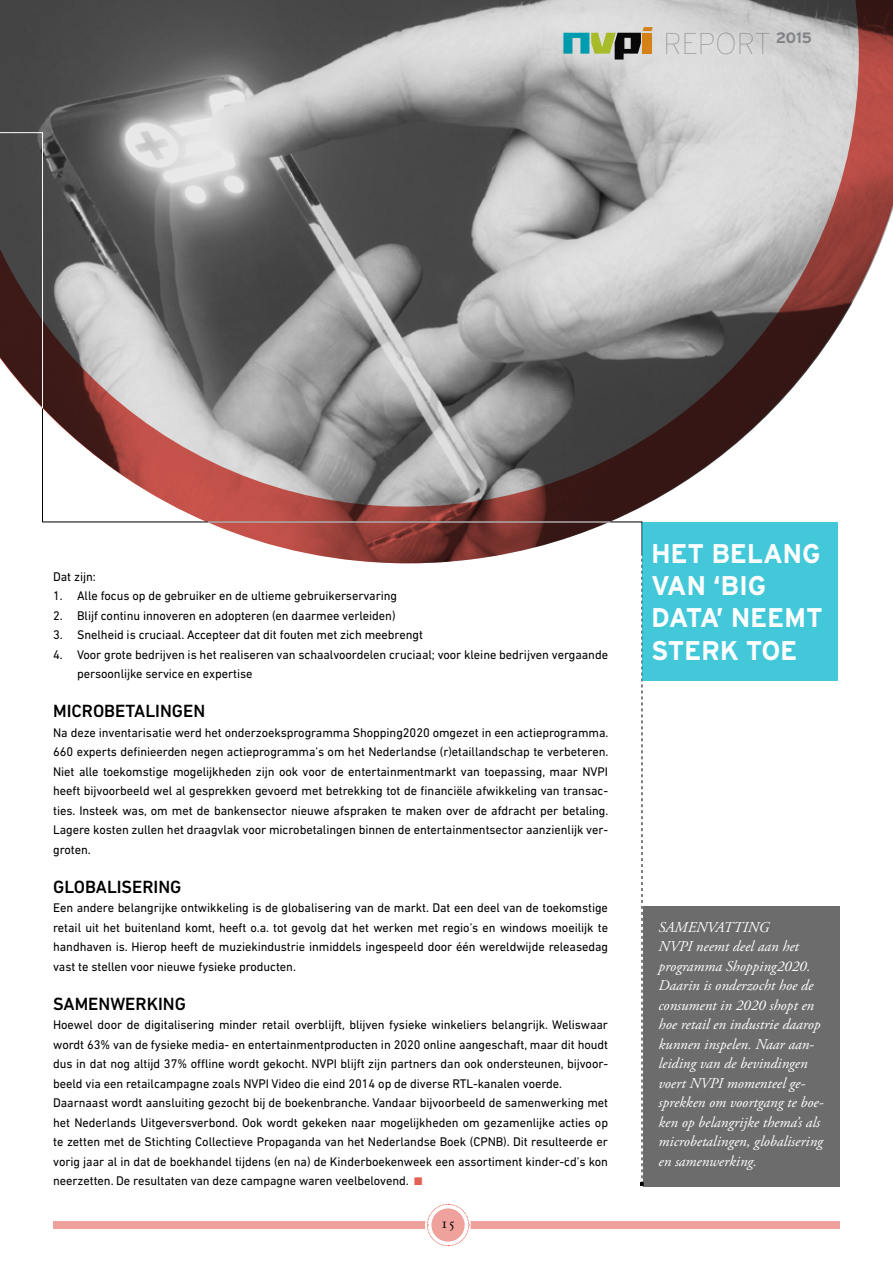
<style>
.page{position:relative;width:893px;height:1263px;background:#fff}
.page>*{position:absolute;margin:0;border:0;box-sizing:border-box;transform-origin:0 0}
.t1{font:100 30.15px "Interstate";color:#a3a5a8}
.t2{font:700 27px/32.4px "Interstate";letter-spacing:-.01em;color:#fff}
.t3{font:500 18px "DIN Next LT Pro";color:#000}
.t4{font:italic 15px/19.5px "Adobe Garamond Pro";color:#fff}
.t5{font:15px "Adobe Garamond Pro";color:#000}
.t6{font:12.75px/19.5px "DIN Next LT Pro";letter-spacing:-.005em;color:#000}
.s1{color:#e46057}
</style>
<div class="page">
<div style="left:53px;top:1221px;width:786px;height:8px;background:#efa19c"></div>
<div style="left:425px;top:1202px;width:46px;height:46px;background:#fff;border-radius:50%"></div>
<svg style="left:427px;top:1204px;width:43px;height:42px"></svg>
<svg style="left:640px;top:564px;width:3px;height:622px"></svg>
<div style="left:642px;top:522px;width:196px;height:159px;background:#43c8d9"></div>
<div style="left:643px;top:906px;width:196px;height:280px;background:#6c6c6c"></div>
<img style="left:0;top:0;width:893px;height:563px">
<svg style="left:0;top:132px;width:43px;height:277px;background:#584b4b"></svg>
<hr style="left:208px;top:521px;width:402px;height:1px;background:#fff">
<h1 class="t1" style="left:664px;top:25px;width:150px">REPORT <sup>2015</sup></h1>
<p class="t6" style="left:53px;top:566px;width:44px">Dat zijn:</p>
<p class="t6" style="left:53px;top:586px;width:345px">1. Alle focus op de gebruiker en de ultieme gebruikerservaring</p>
<p class="t6" style="left:53px;top:605px;width:344px">2. Blijf continu innoveren en adopteren (en daarmee verleiden)</p>
<p class="t6" style="left:53px;top:625px;width:371px">3. Snelheid is cruciaal. Accepteer dat dit fouten met zich meebrengt</p>
<p class="t6" style="left:77px;top:644px;width:532px;text-indent:-24px">4. Voor grote bedrijven is het realiseren van schaalvoordelen cruciaal; voor kleine bedrijven vergaande persoonlijke service en expertise</p>
<h3 class="t3" style="left:53px;top:700px;width:154px">MICROBETALINGEN</h3>
<p class="t6" style="left:53px;top:722px;width:557px;text-align:justify">Na deze inventarisatie werd het onderzoeksprogramma Shopping2020 omgezet in een actieprogramma.<br>660 experts definieerden negen actieprogramma’s om het Nederlandse (r)etaillandschap te verbeteren.<br>Niet alle toekomstige mogelijkheden zijn ook voor de entertainmentmarkt van toepassing, maar NVPI heeft bijvoorbeeld wel al gesprekken gevoerd met betrekking tot de financiële afwikkeling van transac&shy;ties. Insteek was, om met de bankensector nieuwe afspraken te maken over de afdracht per betaling.<br>Lagere kosten zullen het draagvlak voor microbetalingen binnen de entertainmentsector aanzienlijk ver&shy;groten.</p>
<h3 class="t3" style="left:53px;top:876px;width:130px">GLOBALISERING</h3>
<p class="t6" style="left:53px;top:898px;width:556px;text-align:justify">Een andere belangrijke ontwikkeling is de globalisering van de markt. Dat een deel van de toekomstige retail uit het buitenland komt, heeft o.a. tot gevolg dat het werken met regio’s en windows moeilijk te handhaven is. Hierop heeft de muziekindustrie inmiddels ingespeeld door één wereldwijde releasedag vast te stellen voor nieuwe fysieke producten.</p>
<h3 class="t3" style="left:53px;top:993px;width:134px">SAMENWERKING</h3>
<p class="t6" style="left:53px;top:1015px;width:556px">Hoewel door de digitalisering minder retail overblijft, blijven fysieke winkeliers belangrijk. Weliswaar wordt 63% van de fysieke media- en entertainmentproducten in 2020 online aangeschaft, maar dit houdt dus in dat nog altijd 37% offline wordt gekocht. NVPI blijft zijn partners dan ook ondersteunen, bijvoor&shy;beeld via een retailcampagne zoals NVPI Video die eind 2014 op de diverse RTL-kanalen voerde.<br>Daarnaast wordt aansluiting gezocht bij de boekenbranche. Vandaar bijvoorbeeld de samenwerking met het Nederlands Uitgeversverbond. Ook wordt gekeken naar mogelijkheden om gezamenlijke acties op te zetten met de Stichting Collectieve Propaganda van het Nederlandse Boek (CPNB). Dit resulteerde er vorig jaar al in dat de boekhandel tijdens (en na) de Kinderboekenweek een assortiment kinder-cd’s kon neerzetten. De resultaten van deze campagne waren veelbelovend. <span class="s1">◾</span></p>
<p class="t5" style="left:441px;top:1214px;width:16px">15</p>
<h2 class="t2" style="left:651px;top:537px;width:173px">HET BELANG<br>VAN ‘BIG<br>DATA’ NEEMT<br>STERK TOE</h2>
<p class="t4" style="left:659px;top:917px;width:166px">SAMENVATTING<br>NVPI neemt deel aan het programma Shopping2020.<br>Daarin is onderzocht hoe de consument in 2020 shopt en hoe retail en industrie daarop kunnen inspelen. Naar aan&shy;leiding van de bevindingen voert NVPI momenteel ge&shy;sprekken om voortgang te boe&shy;ken op belangrijke thema’s als microbetalingen, globalisering en samenwerking.</p>
</div>
